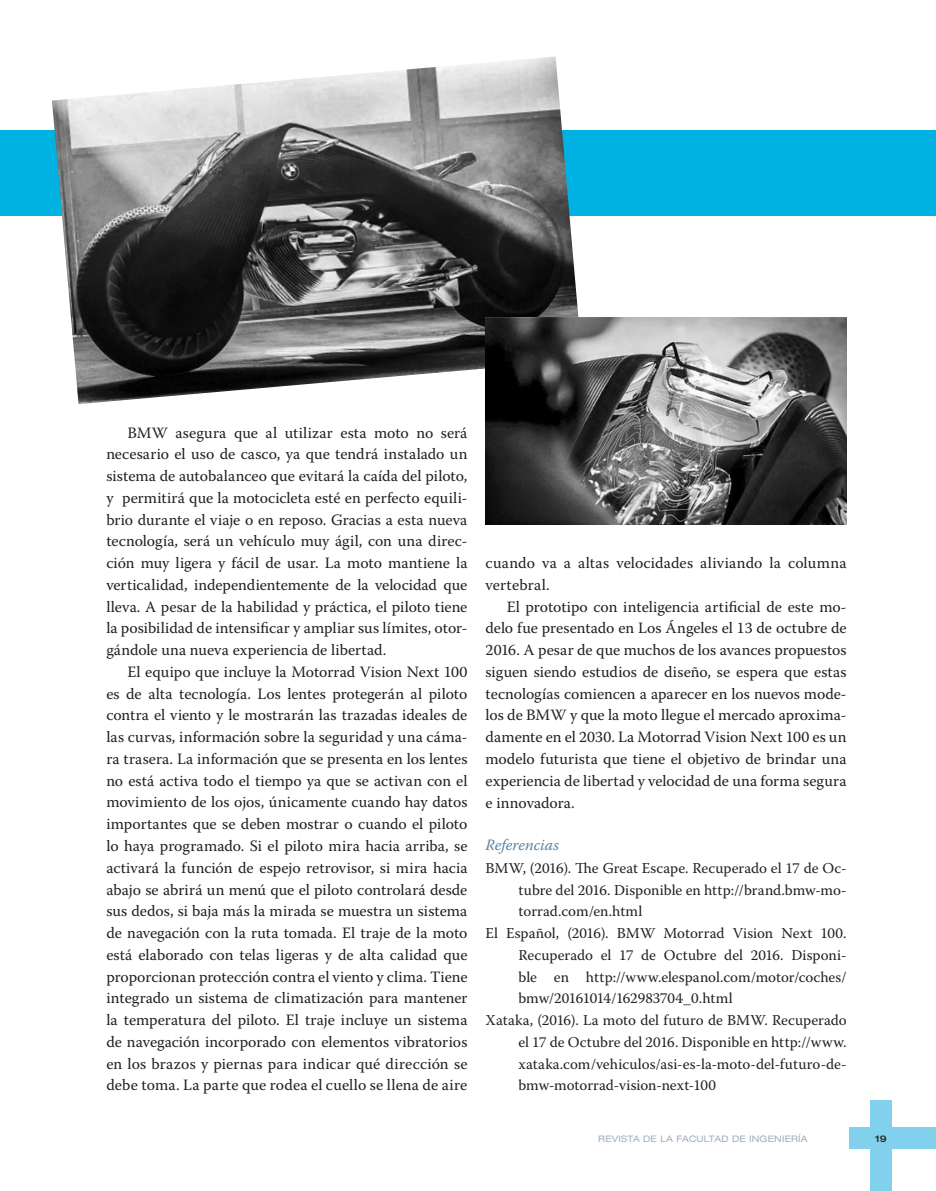
<style>
.page{position:relative;width:936px;height:1191px;background:#fff}
.page>*{position:absolute;margin:0;border:0;box-sizing:border-box;transform-origin:0 0}
.t1{font:15.75px/21.8px "Warnock Pro";color:#231f20;text-align:justify}
.t2{font:italic 15.75px "Warnock Pro";letter-spacing:.005em;color:#5b83a3}
.t3{font:15px "Warnock Pro";color:#231f20}
.t4{font:15px "Warnock Pro";letter-spacing:-.02em;color:#231f20}
.t5{font:500 expanded 9.15px "Helvetica Neue LT Pro";color:#231f20}
.t6{font:expanded 9px "Helvetica Neue LT Pro";letter-spacing:.02em;color:#a1afbe}
</style>
<div class="page">
<div style="left:0;top:130px;width:935px;height:85px;background:#00b2e1"></div>
<div style="left:849px;top:1127px;width:86px;height:21px;background:#81d1ed"></div>
<div style="left:870px;top:1100px;width:21px;height:91px;background:#81d1ed"></div>
<img style="left:52px;top:56px;width:530px;height:348px">
<img style="left:485px;top:317px;width:361px;height:207px">
<p class="t1" style="left:106px;top:421px;width:362px;text-indent:21px">BMW asegura que al utilizar esta moto no será necesario el uso de casco, ya que tendrá instalado un sistema de autobalanceo que evitará la caída del piloto, y permitirá que la motocicleta esté en perfecto equili&shy;brio durante el viaje o en reposo. Gracias a esta nueva tecnología, será un vehículo muy ágil, con una direc&shy;ción muy ligera y fácil de usar. La moto mantiene la verticalidad, independientemente de la velocidad que lleva. A pesar de la habilidad y práctica, el piloto tiene la posibilidad de intensificar y ampliar sus límites, otor&shy;gándole una nueva experiencia de libertad.</p>
<p class="t1" style="left:106px;top:660px;width:362px;text-indent:21px">El equipo que incluye la Motorrad Vision Next 100 es de alta tecnología. Los lentes protegerán al piloto contra el viento y le mostrarán las trazadas ideales de las curvas, información sobre la seguridad y una cáma&shy;ra trasera. La información que se presenta en los lentes no está activa todo el tiempo ya que se activan con el movimiento de los ojos, únicamente cuando hay datos importantes que se deben mostrar o cuando el piloto lo haya programado. Si el piloto mira hacia arriba, se activará la función de espejo retrovisor, si mira hacia abajo se abrirá un menú que el piloto controlará desde sus dedos, si baja más la mirada se muestra un sistema de navegación con la ruta tomada. El traje de la moto está elaborado con telas ligeras y de alta calidad que proporcionan protección contra el viento y clima. Tiene integrado un sistema de climatización para mantener la temperatura del piloto. El traje incluye un sistema de navegación incorporado con elementos vibratorios en los brazos y piernas para indicar qué dirección se debe toma. La parte que rodea el cuello se llena de aire</p>
<p class="t1" style="left:485px;top:552px;width:362px">cuando va a altas velocidades aliviando la columna vertebral.</p>
<p class="t1" style="left:485px;top:595px;width:362px;text-indent:21px">El prototipo con inteligencia artificial de este mo&shy;delo fue presentado en Los Ángeles el 13 de octubre de 2016. A pesar de que muchos de los avances propuestos siguen siendo estudios de diseño, se espera que estas tecnologías comiencen a aparecer en los nuevos mode&shy;los de BMW y que la moto llegue el mercado aproxima&shy;damente en el 2030. La Motorrad Vision Next 100 es un modelo futurista que tiene el objetivo de brindar una experiencia de libertad y velocidad de una forma segura e innovadora.</p>
<p class="t2" style="left:485px;top:835px;width:75px">Referencias</p>
<p class="t3" style="left:485px;top:859px;width:362px">BMW, (2016). The Great Escape. Recuperado el 17 de Oc-</p>
<p class="t3" style="left:518px;top:880px;width:329px">tubre del 2016. Disponible en http://brand.bmw-mo-</p>
<p class="t3" style="left:518px;top:902px;width:125px">torrad.com/en.html</p>
<p class="t3" style="left:485px;top:924px;width:362px">El Español, (2016). BMW Motorrad Vision Next 100.</p>
<p class="t3" style="left:518px;top:946px;width:329px">Recuperado el 17 de Octubre del 2016. Disponi-</p>
<p class="t3" style="left:518px;top:967px;width:329px">ble en http://www.elespanol.com/motor/coches/</p>
<p class="t4" style="left:518px;top:989px;width:216px">bmw/20161014/162983704_0.html</p>
<p class="t3" style="left:485px;top:1011px;width:362px">Xataka, (2016). La moto del futuro de BMW. Recuperado</p>
<p class="t3" style="left:518px;top:1033px;width:329px">el 17 de Octubre del 2016. Disponible en http://www.</p>
<p class="t3" style="left:518px;top:1054px;width:329px">xataka.com/vehiculos/asi-es-la-moto-del-futuro-de-</p>
<p class="t3" style="left:518px;top:1076px;width:199px">bmw-motorrad-vision-next-100</p>
<p class="t6" style="left:598px;top:1133px;width:211px">REVISTA DE LA FACULTAD DE INGENIERÍA</p>
<p class="t5" style="left:875px;top:1132px;width:13px">19</p>
</div>
